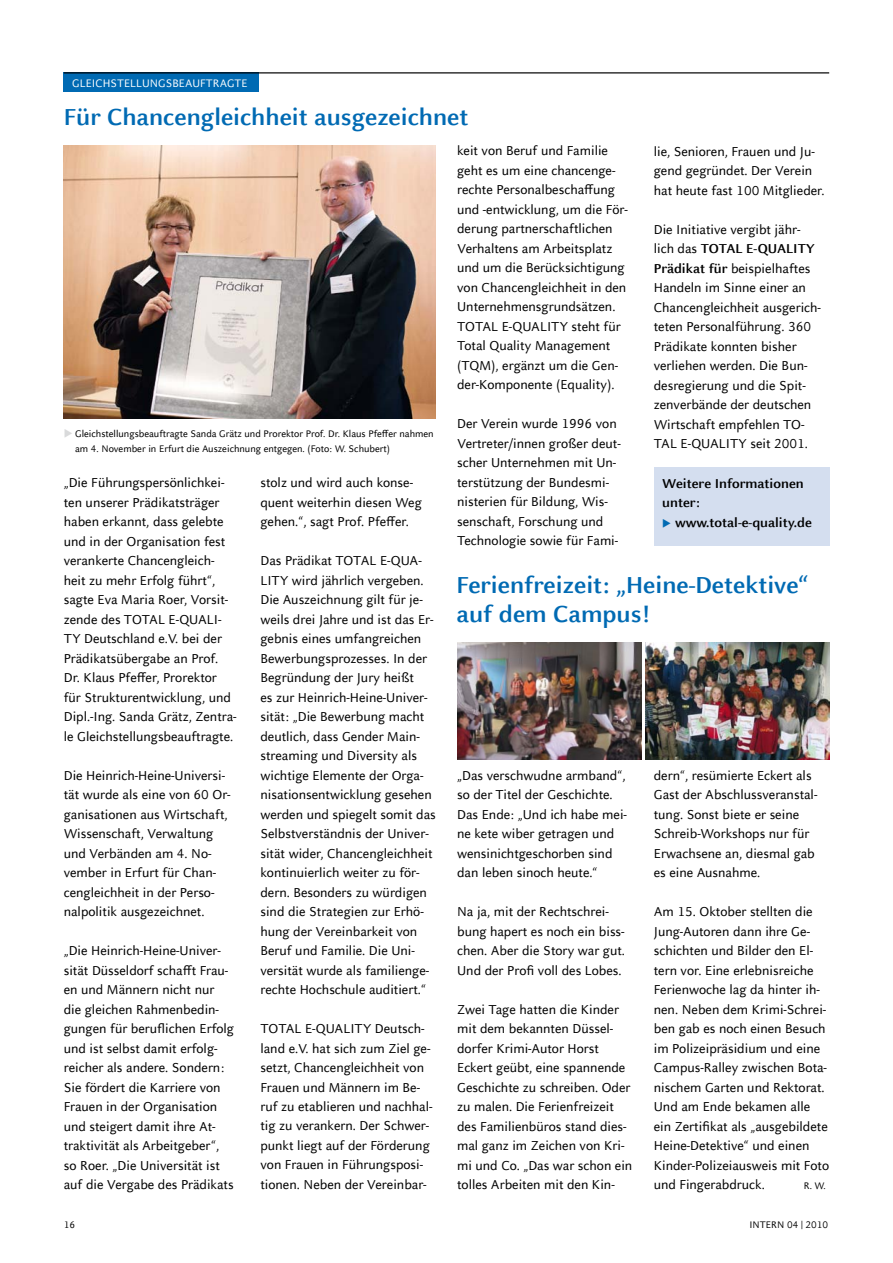
<style>
.page{position:relative;width:893px;height:1263px;background:#fff}
.page>*{position:absolute;margin:0;border:0;box-sizing:border-box;transform-origin:0 0}
.t1{font:700 25.5px/29.2px "Celeste Sans Offc Pro";color:#006ab3}
.t2{font:14.25px/19.5px "Celeste Sans Offc Pro";color:#000}
.t3{font:700 14.25px/19.5px "Celeste Sans Offc Pro";color:#000}
.t4{font:12px "Celeste Sans Offc Pro";letter-spacing:.005em;color:#fff}
.t5{font:10.5px/14.7px "Celeste Sans Offc Pro";color:#000}
.s1{color:#d9dadb}
.s2{font-weight:700}
.s3{color:#006ab3}
</style>
<div class="page">
<div style="left:64px;top:72px;width:195px;height:20px;background:#006ab3"></div>
<hr style="left:64px;top:72px;width:765px;height:1px;background:#000">
<img style="left:457px;top:643px;width:184px;height:117px">
<img style="left:645px;top:643px;width:184px;height:117px">
<div style="left:654px;top:467px;width:175px;height:78px;background:#d4deef"></div>
<img style="left:64px;top:145px;width:372px;height:273px">
<p class="t4" style="left:72px;top:75px;width:59px">GLEICHSTELLU</p>
<p class="t4" style="left:150px;top:75px;width:16px">NGSBE</p>
<p class="t4" style="left:185px;top:75px;width:62px">AU FTRAGTE</p>
<h1 class="t1" style="left:64px;top:101px;width:406px">Für Chancengleichheit ausgezeichnet</h1>
<p class="t5" style="left:75px;top:426px;width:360px;text-indent:-11px"><span class="s1">◆</span> Gleichstellungsbeauftragte Sanda Grätz und Prorektor Prof. Dr. Klaus Pfeffer nahmen am 4. November in Erfurt die Auszeichnung entgegen. (Foto: W. Schubert)</p>
<p class="t2" style="left:64px;top:473px;width:174px">„Die Führungspersönlichkei&shy;ten unserer Prädikatsträger haben erkannt, dass gelebte und in der Organisation fest verankerte Chancengleich&shy;heit zu mehr Erfolg führt“, sagte Eva Maria Roer, Vorsit&shy;zende des TOTAL E-QUALI-<br>TY Deutschland e.V. bei der<br>Prädikatsübergabe an Prof.<br>Dr. Klaus Pfeffer, Prorektor für Strukturentwicklung, und<br>Dipl.-Ing. Sanda Grätz, Zentra&shy;le Gleichstellungsbeauftragte.</p>
<p class="t2" style="left:64px;top:765px;width:168px">Die Heinrich-Heine-U niversi&shy;tät wurde als eine von 60 Or&shy;ganisationen aus Wirtschaft,<br>Wissenschaft, Verwaltung und Verbänden am 4. No&shy;vember in Erfurt für Chan&shy;cengleichheit in der Perso&shy;nalpolitik ausgezeichnet.</p>
<p class="t2" style="left:64px;top:940px;width:172px">„Die Heinrich-Heine-U niver&shy;sität Düsseldorf schafft Frau&shy;en und Männern nicht nur die gleichen Rahmenbedin&shy;gungen für beruflichen Erfolg und ist selbst damit erfolg&shy;reicher als andere. Sondern:<br>Sie fördert die Karriere von<br>Frauen in der Organisation und steigert damit ihre At&shy;traktivität als Arbeitgeber“, so Roer. „Die U niversität ist auf die Vergabe des Prädikats</p>
<p class="t2" style="left:260px;top:472px;width:163px">stolz und wird auch konse&shy;quent weiterhin diesen Weg gehen.“, sagt Prof. Pfeffer.</p>
<p class="t2" style="left:260px;top:550px;width:177px">Das Prädikat TOTAL E-QUA-<br>LITY wird jährlich vergeben.<br>Die Auszeichnung gilt für je&shy;weils drei Jahre und ist das Er&shy;gebnis eines umfangreichen<br>Bewerbungsprozesses. In der<br>Begründung der Jury heißt<br>es zur Heinrich-Heine-U niver&shy;sität: „Die Bewerbung macht deutlich, dass Gender Main&shy;streaming und Diversity als wichtige Elemente der Orga&shy;nisationsentwicklung gesehen werden und spiegelt somit das<br>Selbstverständnis der U niver&shy;sität wider, Chancengleichheit kontinuierlich weiter zu för&shy;dern. Besonders zu würdigen sind die Strategien zur Erhö&shy;hung der Vereinbarkeit von<br>Beruf und Familie. Die U ni&shy;versität wurde als familienge&shy;rechte Hochschule auditiert.“</p>
<p class="t2" style="left:260px;top:1018px;width:173px">TOTAL E-QUALITY Deutsch&shy;land e.V. hat sich zum Ziel ge&shy;setzt, Chancengleichheit von<br>Frauen und Männern im Be&shy;ruf zu etablieren und nachhal&shy;tig zu verankern. Der Schwer&shy;punkt liegt auf der Förderung von Frauen in Führungsposi&shy;tionen. Neben der Vereinbar-</p>
<p class="t2" style="left:457px;top:141px;width:172px">keit von Beruf und Familie geht es um eine chancenge&shy;rechte Personalbeschaffung und -entwicklung, um die För&shy;derung partnerschaftlichen<br>Verhaltens am Arbeitsplatz und um die Berücksichtigung von Chancengleichheit in den<br>U nternehmensgrundsätzen.<br>TOTAL E-QUALITY steht für<br>Total Quality Management (TQM), ergänzt um die Gen&shy;der-Komponente (Equality).</p>
<p class="t2" style="left:457px;top:414px;width:165px">Der Verein wurde 1996 von<br>Vertreter/innen großer deut&shy;scher U nternehmen mit U n&shy;terstützung der Bundesmi&shy;nisterien für Bildung, Wis&shy;senschaft, Forschung und<br>Technologie sowie für Fami-</p>
<p class="t2" style="left:654px;top:141px;width:172px">lie, Senioren, Frauen und Ju&shy;gend gegründet. Der Verein hat heute fast 100 Mitglieder.</p>
<p class="t2" style="left:654px;top:219px;width:169px">Die Initiative vergibt jähr&shy;lich das <span class="s2">TOTAL E-QUALITY<br>Prädikat für</span> beispielhaftes<br>Handeln im Sinne einer an<br>Chancengleichheit ausgerich&shy;teten Personalführung. 360<br>Prädikate konnten bisher verliehen werden. Die Bun&shy;desregierung und die Spit&shy;zenverbände der deutschen<br>Wirtschaft empfehlen TO-<br>TAL E-QUALITY seit 2001.</p>
<p class="t3" style="left:662px;top:473px;width:143px">Weitere Informationen unter:</p>
<p class="t3" style="left:662px;top:512px;width:151px"><span class="s3">◆</span> www.total-e-quality.de</p>
<h1 class="t1" style="left:457px;top:569px;width:354px">Ferienfreizeit: „Heine-Detektive“ auf dem Campus!</h1>
<p class="t2" style="left:457px;top:765px;width:171px">„Das verschwudne armband“, so der Titel der Geschichte.<br>Das Ende: „U nd ich habe mei&shy;ne kete wiber getragen und wensinichtgeschorben sind dan leben sinoch heute.“</p>
<p class="t2" style="left:457px;top:902px;width:169px">Na ja, mit der Rechtschrei&shy;bung hapert es noch ein biss&shy;chen. Aber die Story war gut.<br>Und der Profi voll des Lobes.</p>
<p class="t2" style="left:457px;top:999px;width:177px">Zwei Tage hatten die Kinder mit dem bekannten Düssel&shy;dorfer Krimi-Autor Horst<br>Eckert geübt, eine spannende<br>Geschichte zu schreiben. Oder zu malen. Die Ferienfreizeit des Familienbüros stand dies&shy;mal ganz im Zeichen von Kri&shy;mi und Co. „Das war schon ein tolles Arbeiten mit den Kin-</p>
<p class="t2" style="left:654px;top:765px;width:165px">dern“, resümierte Eckert als<br>Gast der Abschlussveranstal&shy;tung. Sonst biete er seine<br>Schreib-Workshops nur für<br>Erwachsene an, diesmal gab es eine Ausnahme.</p>
<p class="t2" style="left:654px;top:901px;width:177px">Am 15. Oktober stellten die<br>Jung-Autoren dann ihre Ge&shy;schichten und Bilder den El&shy;tern vor. Eine erlebnisreiche<br>Ferienwoche lag da hinter ih&shy;nen. Neben dem Krimi-Schrei&shy;ben gab es noch einen Besuch im Polizeipräsidium und eine<br>Campus-Ralley zwischen Bota&shy;nischem Garten und Rektorat.<br>U nd am Ende bekamen alle ein Zertifikat als „ausgebildete<br>Heine-Detektive“ und einen<br>Kinder-Polizeiausweis mit Foto und Fingerabdruck.</p>
<p class="t5" style="left:804px;top:1178px;width:23px">R. W.</p>
<p class="t5" style="left:64px;top:1217px;width:13px">16</p>
<p class="t5" style="left:749px;top:1217px;width:80px">INTERN 04 | 2010</p>
</div>
